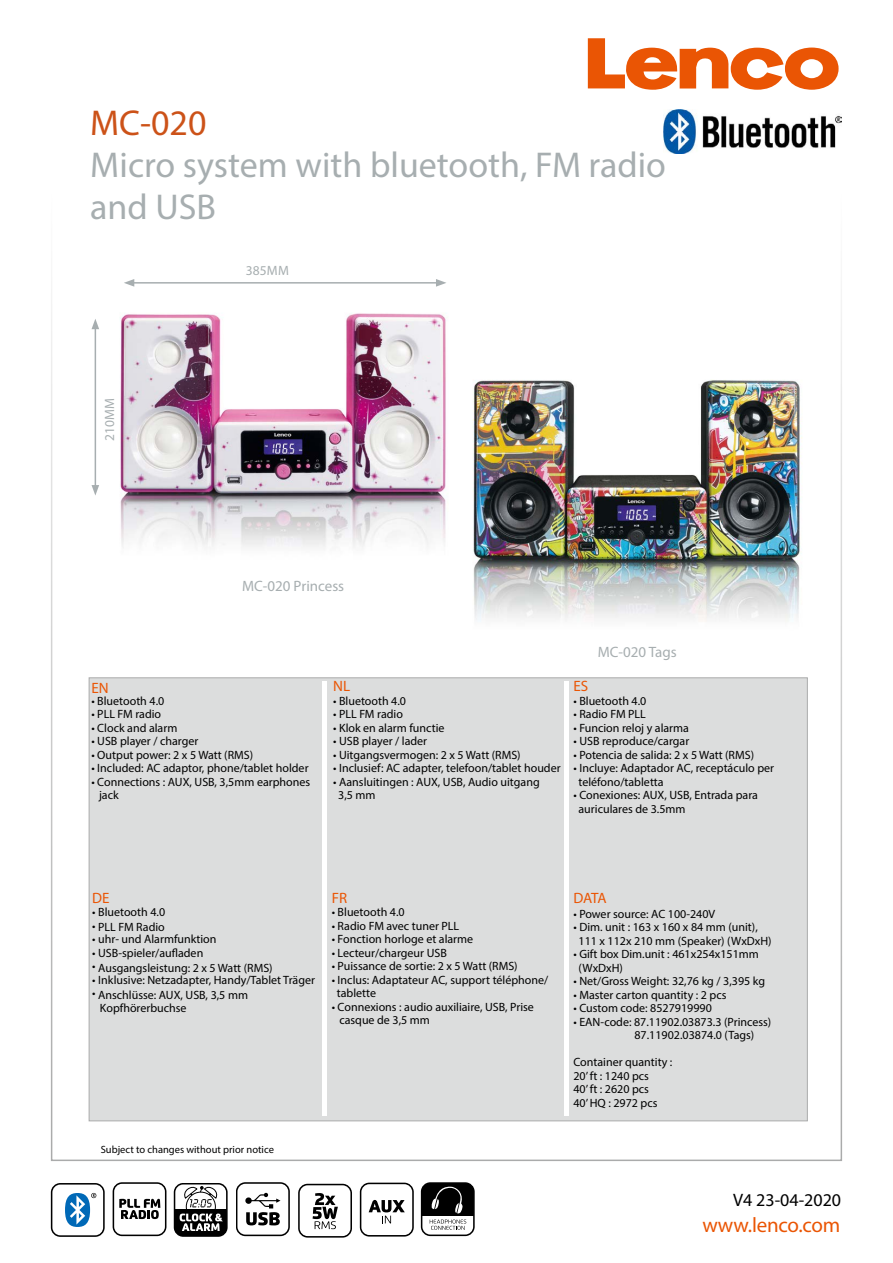
<style>
.page{position:relative;width:893px;height:1263px;background:#fff}
.page>*{position:absolute;margin:0;border:0;box-sizing:border-box;transform-origin:0 0}
.t1{font:36px/42px "Myriad Pro";color:#a7aeb0}
.t2{font:36px "Myriad Pro";color:#cc5218}
.t3{font:21px "Myriad Pro";letter-spacing:-.01em;color:#ea5504}
.t4{font:18px "Myriad Pro";color:#000}
.t5{font:15px "Myriad Pro";color:#a7aeb0}
.t6{font:15px "Myriad Pro";color:#ea5504}
.t7{font:13.5px "Myriad Pro";letter-spacing:.005em;color:#a7aeb0}
.t8{font:12px/13.5px "Myriad Pro";color:#000}
.t9{font:10.5px "Myriad Pro";color:#000}
</style>
<div class="page">
<svg style="left:588px;top:38px;width:251px;height:52px"></svg>
<svg style="left:298px;top:1184px;width:54px;height:53px"></svg>
<svg style="left:360px;top:1183px;width:54px;height:53px"></svg>
<svg style="left:51px;top:1183px;width:54px;height:54px"></svg>
<hr style="left:132px;top:282px;width:306px;height:2px;background:#a7aeb0">
<svg style="left:124px;top:279px;width:10px;height:8px"></svg>
<svg style="left:436px;top:279px;width:10px;height:8px"></svg>
<img style="left:120px;top:313px;width:326px;height:234px">
<hr style="left:95px;top:327px;width:1px;height:160px;background:#a7aeb0">
<svg style="left:92px;top:319px;width:7px;height:10px"></svg>
<svg style="left:92px;top:485px;width:7px;height:11px"></svg>
<svg style="left:174px;top:1183px;width:54px;height:54px"></svg>
<svg style="left:236px;top:1182px;width:54px;height:54px"></svg>
<svg style="left:113px;top:1182px;width:53px;height:54px"></svg>
<div style="left:89px;top:678px;width:719px;height:443px;background:#dcdddd;border:1px solid #aaabab"></div>
<div style="left:322px;top:682px;width:5px;height:434px;background:#fff"></div>
<div style="left:564px;top:682px;width:5px;height:434px;background:#fff"></div>
<svg style="left:421px;top:1182px;width:54px;height:54px"></svg>
<img style="left:663px;top:110px;width:179px;height:44px">
<img style="left:473px;top:380px;width:329px;height:242px">
<h1 class="t2" style="left:90px;top:100px;width:118px">MC-020</h1>
<h1 class="t1" style="left:90px;top:143px;width:577px">Micro system with bluetooth, FM radio and USB</h1>
<p class="t7" style="left:101px;top:441px;width:44px;rotate:-90deg">210MM</p>
<p class="t7" style="left:246px;top:262px;width:44px">385MM</p>
<p class="t5" style="left:242px;top:576px;width:104px">MC-020 Princess</p>
<p class="t6" style="left:91px;top:679px;width:19px">EN</p>
<p class="t8" style="left:91px;top:694px;width:74px">• Bluetooth 4.0</p>
<p class="t8" style="left:91px;top:707px;width:71px">• PLL FM radio</p>
<p class="t8" style="left:91px;top:721px;width:87px">• Clock and alarm</p>
<p class="t8" style="left:91px;top:734px;width:108px">• USB player / charger</p>
<p class="t8" style="left:91px;top:748px;width:163px">• Output power: 2 x 5 Watt (RMS)</p>
<p class="t8" style="left:91px;top:761px;width:219px">• Included: AC adaptor, phone/tablet holder</p>
<p class="t8" style="left:99px;top:775px;width:213px;text-indent:-8px">• Connections : AUX, USB, 3,5mm earphones jack</p>
<p class="t6" style="left:333px;top:677px;width:18px">NL</p>
<p class="t8" style="left:333px;top:694px;width:74px">• Bluetooth 4.0</p>
<p class="t8" style="left:333px;top:707px;width:71px">• PLL FM radio</p>
<p class="t8" style="left:333px;top:721px;width:113px">• Klok en alarm functie</p>
<p class="t8" style="left:333px;top:734px;width:95px">• USB player / lader</p>
<p class="t8" style="left:333px;top:748px;width:189px">• Uitgangsvermogen: 2 x 5 Watt (RMS)</p>
<p class="t8" style="left:333px;top:761px;width:229px">• Inclusief: AC adapter, telefoon/tablet houder</p>
<p class="t8" style="left:338px;top:775px;width:203px;text-indent:-5px">• Aansluitingen : AUX, USB, Audio uitgang<br>3,5 mm</p>
<p class="t5" style="left:598px;top:642px;width:81px">MC-020 Tags</p>
<p class="t6" style="left:573px;top:677px;width:16px">ES</p>
<p class="t8" style="left:573px;top:694px;width:74px">• Bluetooth 4.0</p>
<p class="t8" style="left:573px;top:707px;width:74px">• Radio FM PLL</p>
<p class="t8" style="left:573px;top:721px;width:117px">• Funcion reloj y alarma</p>
<p class="t8" style="left:573px;top:734px;width:117px">• USB reproduce/cargar</p>
<p class="t8" style="left:573px;top:748px;width:182px">• Potencia de salida: 2 x 5 Watt (RMS)</p>
<p class="t8" style="left:578px;top:761px;width:197px;text-indent:-5px">• Incluye: Adaptador AC, receptáculo per teléfono/tabletta</p>
<p class="t8" style="left:578px;top:788px;width:181px;text-indent:-5px">• Conexiones: AUX, USB, Entrada para auriculares de 3.5mm</p>
<p class="t6" style="left:92px;top:888px;width:19px">DE</p>
<p class="t8" style="left:92px;top:905px;width:74px">• Bluetooth 4.0</p>
<p class="t8" style="left:92px;top:920px;width:74px">• PLL FM Radio</p>
<p class="t8" style="left:92px;top:932px;width:126px">• uhr- und Alarmfunktion</p>
<p class="t8" style="left:92px;top:946px;width:113px">• USB-spieler/aufladen</p>
<p class="t8" style="left:92px;top:961px;width:182px">• Ausgangsleistung: 2 x 5 Watt (RMS)</p>
<p class="t8" style="left:92px;top:973px;width:224px">• Inklusive: Netzadapter, Handy/Tablet Träger</p>
<p class="t8" style="left:100px;top:988px;width:150px;text-indent:-8px">• Anschlüsse: AUX, USB, 3,5 mm<br>Kopfhörerbuchse</p>
<p class="t6" style="left:332px;top:888px;width:17px">FR</p>
<p class="t8" style="left:332px;top:905px;width:74px">• Bluetooth 4.0</p>
<p class="t8" style="left:332px;top:919px;width:129px">• Radio FM avec tuner PLL</p>
<p class="t8" style="left:332px;top:932px;width:143px">• Fonction horloge et alarme</p>
<p class="t8" style="left:332px;top:946px;width:117px">• Lecteur/chargeur USB</p>
<p class="t8" style="left:332px;top:959px;width:187px">• Puissance de sortie: 2 x 5 Watt (RMS)</p>
<p class="t8" style="left:337px;top:973px;width:213px;text-indent:-5px">• Inclus: Adaptateur AC, support téléphone/ tablette</p>
<p class="t8" style="left:339px;top:1000px;width:196px;text-indent:-8px">• Connexions : audio auxiliaire, USB, Prise casque de 3,5 mm</p>
<p class="t9" style="left:101px;top:1143px;width:175px">Subject to changes without prior notice</p>
<p class="t6" style="left:573px;top:888px;width:35px">DATA</p>
<p class="t8" style="left:573px;top:907px;width:143px">• Power source: AC 100-240V</p>
<p class="t8" style="left:578px;top:920px;width:195px;text-indent:-5px">• Dim. unit : 163 x 160 x 84 mm (unit),<br>111 x 112x 210 mm (Speaker) (WxDxH)</p>
<p class="t8" style="left:578px;top:947px;width:182px;text-indent:-5px">• Gift box Dim.unit : 461x254x151mm (WxDxH)</p>
<p class="t8" style="left:573px;top:974px;width:193px">• Net/Gross Weight: 32,76 kg / 3,395 kg</p>
<p class="t8" style="left:573px;top:988px;width:155px">• Master carton quantity : 2 pcs</p>
<p class="t8" style="left:573px;top:1001px;width:140px">• Custom code: 8527919990</p>
<p class="t8" style="left:634px;top:1015px;width:138px;text-indent:-61px">• EAN-code: 87.11902.03873.3 (Princess)<br>87.11902.03874.0 (Tags)</p>
<p class="t8" style="left:573px;top:1055px;width:101px">Container quantity :<br>20’ ft : 1240 pcs<br>40’ ft : 2620 pcs<br>40’ HQ : 2972 pcs</p>
<h3 class="t4" style="left:733px;top:1189px;width:110px">V4 23-04-2020</h3>
<h2 class="t3" style="left:702px;top:1212px;width:139px">www.lenco.com</h2>
</div>
